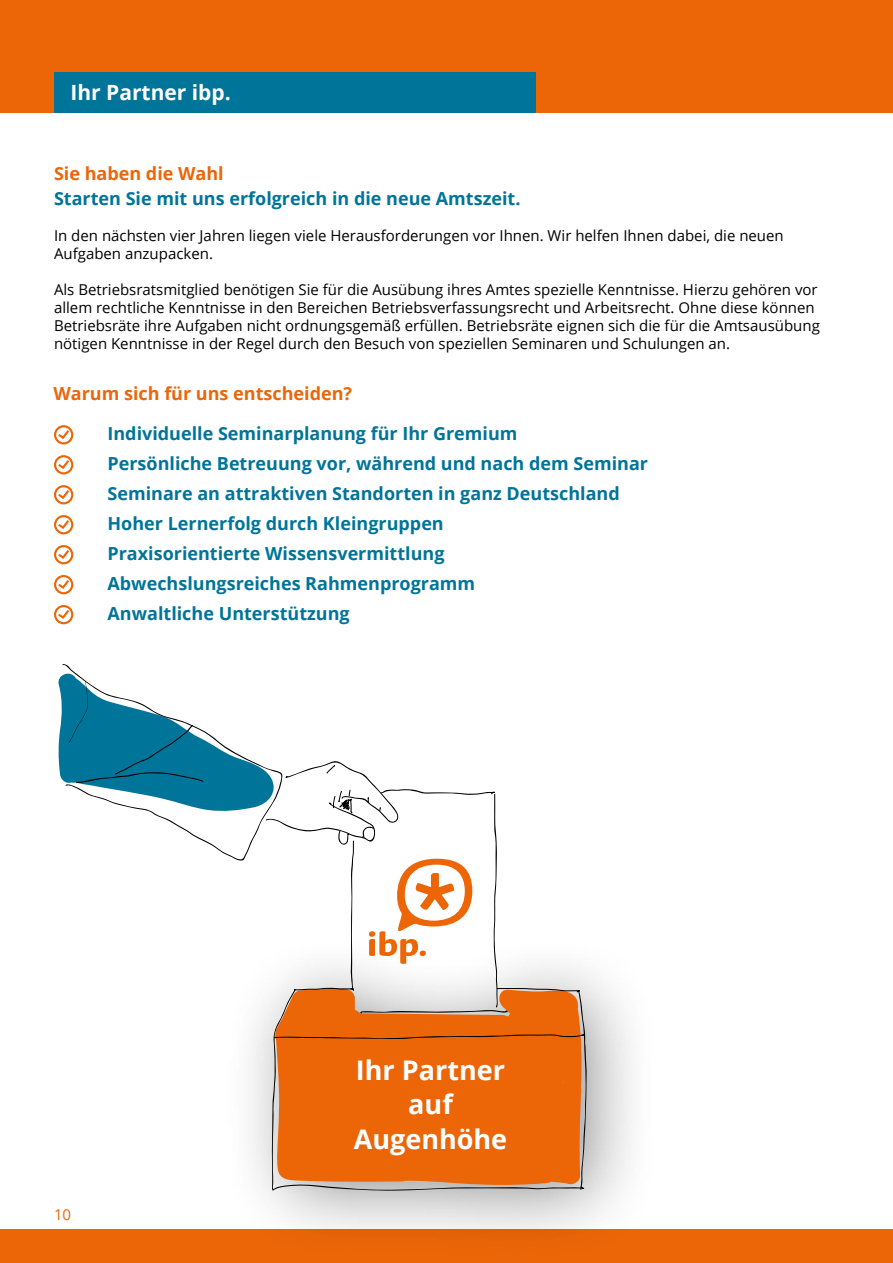
<style>
.page{position:relative;width:893px;height:1263px;background:#fff}
.page>*{position:absolute;margin:0;border:0;box-sizing:border-box;transform-origin:0 0}
.t1{font:700 27px/34.5px "Open Sans";color:#fff;text-align:center}
.t2{font:700 21px "Open Sans";color:#fff}
.t3{font:700 18px/30px "Open Sans";color:#007499}
.t4{font:700 18px "Open Sans";color:#ec6608}
.t5{font:15px/18px "Open Sans";color:#000}
.t6{font:15px "Open Sans";color:#ec6608}
</style>
<div class="page">
<div style="left:0;top:0;width:893px;height:113px;background:#ec6608"></div>
<div style="left:0;top:1229px;width:893px;height:34px;background:#ec6608"></div>
<div style="left:54px;top:72px;width:481px;height:41px;background:#007499"></div>
<div style="left:54px;top:425px;width:19px;height:19px;border:2px solid #ec6608;border-radius:50%"></div>
<svg style="left:56px;top:428px;width:15px;height:13px"></svg>
<div style="left:54px;top:515px;width:19px;height:19px;border:2px solid #ec6608;border-radius:50%"></div>
<svg style="left:56px;top:518px;width:15px;height:12px"></svg>
<div style="left:54px;top:455px;width:19px;height:19px;border:2px solid #ec6608;border-radius:50%"></div>
<svg style="left:56px;top:458px;width:15px;height:13px"></svg>
<div style="left:54px;top:485px;width:19px;height:19px;border:2px solid #ec6608;border-radius:50%"></div>
<svg style="left:56px;top:488px;width:15px;height:12px"></svg>
<div style="left:54px;top:545px;width:19px;height:19px;border:2px solid #ec6608;border-radius:50%"></div>
<svg style="left:56px;top:548px;width:15px;height:12px"></svg>
<div style="left:222px;top:933px;width:437px;height:327px;background:#000;opacity:.43"></div>
<svg style="left:58px;top:664px;width:529px;height:526px"></svg>
<div style="left:54px;top:575px;width:19px;height:19px;border:2px solid #ec6608;border-radius:50%"></div>
<svg style="left:56px;top:578px;width:15px;height:12px"></svg>
<div style="left:54px;top:605px;width:19px;height:19px;border:2px solid #ec6608;border-radius:50%"></div>
<svg style="left:56px;top:607px;width:15px;height:13px"></svg>
<h2 class="t2" style="left:70px;top:78px;width:162px">Ihr Partner ibp.</h2>
<p class="t4" style="left:54px;top:160px;width:171px">Sie haben die Wahl</p>
<p class="t3" style="left:54px;top:183px;width:468px">Starten Sie mit uns erfolgreich in die neue Amtszeit.</p>
<p class="t5" style="left:54px;top:226px;width:731px">In den nächsten vier Jahren liegen viele Herausforderungen vor Ihnen. Wir helfen Ihnen dabei, die neuen<br>Aufgaben anzupacken.</p>
<p class="t5" style="left:54px;top:280px;width:767px">Als Betriebsratsmitglied benötigen Sie für die Ausübung ihres Amtes spezielle Kenntnisse. Hierzu gehören vor allem rechtliche Kenntnisse in den Bereichen Betriebsverfassungsrecht und Arbeitsrecht. Ohne diese können Betriebsräte ihre Aufgaben nicht ordnungsgemäß erfüllen. Betriebsräte eignen sich die für die Amtsausübung nötigen Kenntnisse in der Regel durch den Besuch von speziellen Seminaren und Schulungen an.</p>
<p class="t4" style="left:54px;top:381px;width:300px">Warum sich für uns entscheiden?</p>
<p class="t3" style="left:108px;top:418px;width:542px">Individuelle Seminarplanung für Ihr Gremium<br>Persönliche Betreuung vor, während und nach dem Seminar Seminare an attraktiven Standorten in ganz Deutschland Hoher Lernerfolg durch Kleingruppen<br>Praxisorientierte Wissensvermittlung<br>Abwechslungsreiches Rahmenprogramm<br>Anwaltliche Unterstützung</p>
<p class="t6" style="left:54px;top:1205px;width:19px">10</p>
<h1 class="t1" style="left:354px;top:1052px;width:155px">Ihr Partner auf<br>Augenhöhe</h1>
</div>
